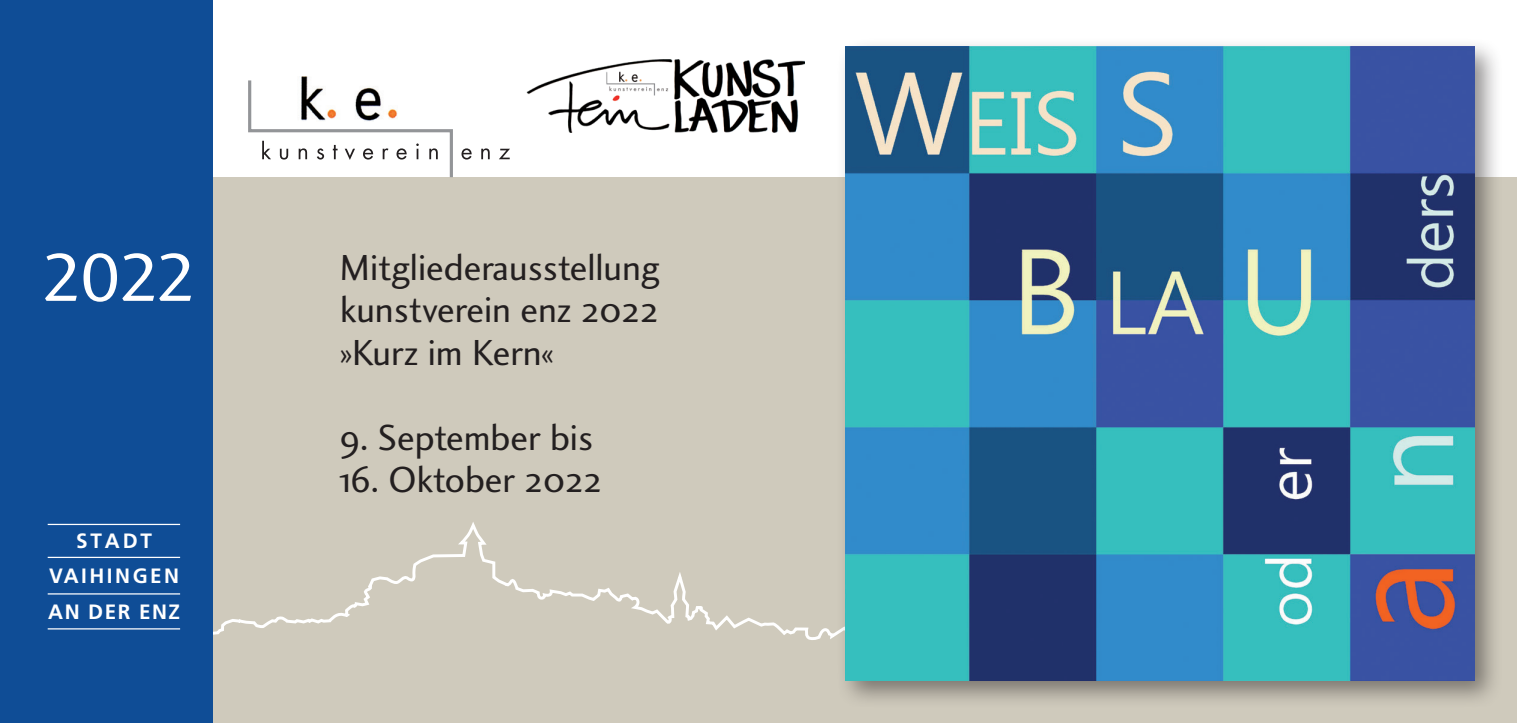
<style>
.page{position:relative;width:1517px;height:723px;background:#fff}
.page>*{position:absolute;margin:0;border:0;box-sizing:border-box;transform-origin:0 0}
.t1{font:70px "Charlotte Sans Book Plain";color:#fff}
.t2{font:37.5px/42.5px "Charlotte Sans Book Plain";color:#231f20;text-align:justify}
.t3{font:700 20.75px/35.2px "Frutiger";letter-spacing:.12em;color:#fff;text-align:center}
.s1{font-family:"Charlotte Sans Small Caps Plain"}
</style>
<div class="page">
<div style="left:213px;top:177px;width:1304px;height:546px;background:#cfcabc"></div>
<svg style="left:213px;top:525px;width:623px;height:115px"></svg>
<div style="left:0;top:0;width:213px;height:723px;background:#0f4d96"></div>
<svg style="left:248px;top:77px;width:262px;height:101px"></svg>
<hr style="left:48px;top:524px;width:132px;height:1px;background:#fff">
<hr style="left:48px;top:557px;width:132px;height:1px;background:#fff">
<hr style="left:48px;top:593px;width:132px;height:1px;background:#fff">
<hr style="left:48px;top:628px;width:132px;height:1px;background:#fff">
<div style="left:836px;top:37px;width:667px;height:673px;background:#231f20;opacity:.5"></div>
<img style="left:845px;top:47px;width:629px;height:633px">
<img style="left:526px;top:60px;width:279px;height:73px">
<h1 class="t1" style="left:41px;top:236px;width:158px">2022</h1>
<p class="t3" style="left:48px;top:523px;width:133px">STADT<br>VAIHINGEN<br>AN DER ENZ</p>
<p class="t2" style="left:340px;top:245px;width:321px">Mitgliederausstellung kunstverein enz <span class="s1">2022 </span>»Kurz im Kern«</p>
<p class="t2" style="left:340px;top:415px;width:254px"><span class="s1">9</span>. September bis</p>
<p class="t2" style="left:340px;top:458px;width:263px"><span class="s1">16</span>. Oktober <span class="s1">2022</span></p>
</div>
